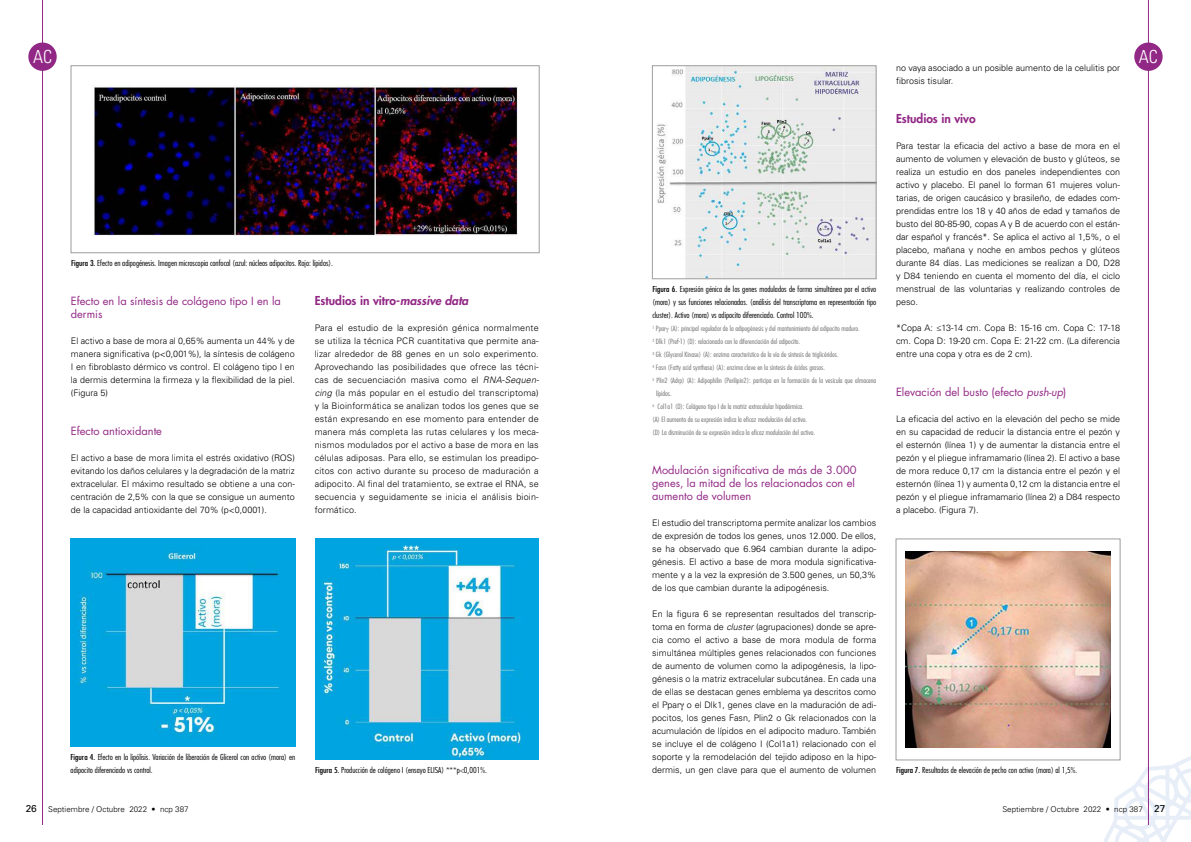
<style>
.page{position:relative;width:1191px;height:842px;background:#fff}
.page>*{position:absolute;margin:0;border:0;box-sizing:border-box;transform-origin:0 0}
.t1{font:300 condensed 18px "Univers LT Std";color:#fff}
.t2{font:800 12px "Futura Std";color:#922885}
.t3{font:11px/13px "Futura Std";color:#922885}
.t4{font:300 9px/13px "Univers LT Std";color:#000;text-align:justify}
.t5{font:300 condensed 8px/13px "Futura Std";color:#000;scale:1.1 1}
.t6{font:300 8px "Univers LT Std";color:#000}
.t7{font:300 condensed 7px "Futura Std";color:#706f6f;scale:1.1 1}
.s1{font-style:italic}
.s2{font-weight:400}
.s3{font-weight:400;font-size:10px}
</style>
<div class="page">
<svg style="left:1102px;top:754px;width:89px;height:88px"></svg>
<hr style="left:1148px;top:0;width:1px;height:825px;background:#922885">
<hr style="left:42px;top:0;width:1px;height:825px;background:#922885">
<div style="left:28px;top:43px;width:29px;height:28px;background:#922885;border-radius:50%"></div>
<div style="left:1134px;top:43px;width:28px;height:28px;background:#922885;border-radius:50%"></div>
<img style="left:71px;top:539px;width:224px;height:208px">
<img style="left:315px;top:539px;width:224px;height:221px">
<img style="left:906px;top:552px;width:204px;height:195px">
<div style="left:896px;top:539px;width:224px;height:221px;border:1px solid #9d9d9c"></div>
<img style="left:93px;top:86px;width:424px;height:149px">
<div style="left:71px;top:66px;width:468px;height:187px;border:1px solid #9d9d9c"></div>
<img style="left:657px;top:68px;width:217px;height:209px">
<div style="left:652px;top:66px;width:224px;height:213px;border:1px solid #9d9d9c"></div>
<h1 class="t1" style="left:33px;top:46px;width:21px">AC</h1>
<h1 class="t1" style="left:1139px;top:46px;width:21px">AC</h1>
<p class="t4" style="left:896px;top:61px;width:225px">no vaya asociado a un posible aumento de la celulitis por fibrosis tisular.</p>
<h2 class="t2" style="left:896px;top:111px;width:81px">Estudios in vivo</h2>
<p class="t4" style="left:896px;top:139px;width:225px">Para testar la eficacia del activo a base de mora en el aumento de volumen y elevación de busto y glúteos, se realiza un estudio en dos paneles independientes con activo y placebo. El panel lo forman 61 mujeres volun&shy;tarias, de origen caucásico y brasileño, de edades com&shy;prendidas entre los 18 y 40 años de edad y tamaños de busto del 80-85-90, copas A y B de acuerdo con el están&shy;dar español y francés*. Se aplica el activo al 1,5%, o el placebo, mañana y noche en ambos pechos y glúteos durante 84 días. Las mediciones se realizan a D0, D28 y D84 teniendo en cuenta el momento del día, el ciclo menstrual de las voluntarias y realizando controles de peso.</p>
<p class="t4" style="left:896px;top:321px;width:225px">*Copa A: ≤13-14 cm. Copa B: 15-16 cm. Copa C: 17-18 cm. Copa D: 19-20 cm. Copa E: 21-22 cm. (La diferencia entre una copa y otra es de 2 cm).</p>
<p class="t3" style="left:896px;top:385px;width:172px">Elevación del busto (efecto <span class="s1">push-up</span>)</p>
<p class="t4" style="left:896px;top:412px;width:225px">La eficacia del activo en la elevación del pecho se mide en su capacidad de reducir la distancia entre el pezón y el esternón (línea 1) y de aumentar la distancia entre el pezón y el pliegue inframamario (línea 2). El activo a base de mora reduce 0,17 cm la distancia entre el pezón y el esternón (línea 1) y aumenta 0,12 cm la distancia entre el pezón y el pliegue inframamario (línea 2) a D84 respecto a placebo. (Figura 7).</p>
<p class="t5" style="left:71px;top:256px;width:240px"><span class="s2">Figura 3.</span> Efecto en adipogénesis. Imagen microscopia confocal (azul: núcleos adipocitos. Rojo: lípidos).</p>
<p class="t5" style="left:652px;top:282px;width:205px;text-align:justify"><span class="s2">Figura 6.</span> Expresión génica de los genes modulados de forma simultánea por el activo (mora) y sus funciones relacionadas. (análisis del transcriptoma en representación tipo cluster). Activo (mora) vs adipocito diferenciado. Control 100%.</p>
<p class="t7" style="left:652px;top:324px;width:190px"><sup>1</sup> Ppar (A): principal regulador de la adipogénesis y del mantenimiento del adipocito maduro.</p>
<p class="t7" style="left:652px;top:337px;width:136px"><sup>2</sup> Dlk1 (Pref-1) (D): relacionado con la diferenciación del adipocito.</p>
<p class="t7" style="left:652px;top:350px;width:171px"><sup>3</sup> Gk (Glycerol Kinase) (A): enzima característico de la vía de síntesis de triglicéridos.</p>
<p class="t7" style="left:652px;top:363px;width:158px"><sup>4</sup> Fasn (Fatty acid synthase) (A): enzima clave en la síntesis de ácidos grasos.</p>
<p class="t7" style="left:652px;top:376px;width:205px"><sup>5</sup> Plin2 (Adrp) (A): Adipophilin (Perilipin2): participa en la formación de la vesícula que almacena</p>
<p class="t7" style="left:656px;top:389px;width:16px">lípidos.</p>
<p class="t7" style="left:652px;top:402px;width:139px"><sup>6</sup> Col1a1 (D): Colágeno tipo I de la matriz extracelular hipodérmica.</p>
<p class="t7" style="left:652px;top:415px;width:142px">(A) El aumento de su expresión indica la eficaz modulación del activo.</p>
<p class="t7" style="left:652px;top:428px;width:149px">(D) La disminución de su expresión indica la eficaz modulación del activo.</p>
<h2 class="t2" style="left:315px;top:293px;width:155px">Estudios in vitro-<span class="s1">massive data</span></h2>
<p class="t4" style="left:315px;top:321px;width:226px">Para el estudio de la expresión génica normalmente se utiliza la técnica PCR cuantitativa que permite ana&shy;lizar alrededor de 88 genes en un solo experimento.<br>Aprovechando las posibilidades que ofrece las técni&shy;cas de secuenciación masiva como el <span class="s1">RNA-Sequen&shy;cing</span> (la más popular en el estudio del transcriptoma) y la Bioinformática se analizan todos los genes que se están expresando en ese momento para entender de manera más completa las rutas celulares y los meca&shy;nismos modulados por el activo a base de mora en las células adiposas. Para ello, se estimulan los preadipo&shy;citos con activo durante su proceso de maduración a adipocito. Al final del tratamiento, se extrae el RNA, se secuencia y seguidamente se inicia el análisis bioin&shy;formático.</p>
<p class="t3" style="left:71px;top:294px;width:212px">Efecto en la síntesis de colágeno tipo I en la dermis</p>
<p class="t4" style="left:71px;top:334px;width:225px">El activo a base de mora al 0,65% aumenta un 44% y de manera significativa (p&lt;0,001%), la síntesis de colágeno I en fibroblasto dérmico vs control. El colágeno tipo I en la dermis determina la firmeza y la flexibilidad de la piel. (Figura 5)</p>
<p class="t3" style="left:71px;top:424px;width:93px">Efecto antioxidante</p>
<p class="t4" style="left:71px;top:451px;width:225px">El activo a base de mora limita el estrés oxidativo (ROS) evitando los daños celulares y la degradación de la matriz extracelular. El máximo resultado se obtiene a una con&shy;centración de 2,5% con la que se consigue un aumento de la capacidad antioxidante del 70% (p&lt;0,0001).</p>
<p class="t3" style="left:652px;top:463px;width:206px">Modulación significativa de más de 3.000 genes, la mitad de los relacionados con el aumento de volumen</p>
<p class="t4" style="left:652px;top:516px;width:225px">El estudio del transcriptoma permite analizar los cambios de expresión de todos los genes, unos 12.000. De ellos, se ha observado que 6.964 cambian durante la adipo&shy;génesis. El activo a base de mora modula significativa&shy;mente y a la vez la expresión de 3.500 genes, un 50,3% de los que cambian durante la adipogénesis.</p>
<p class="t4" style="left:652px;top:607px;width:225px">En la figura 6 se representan resultados del transcrip&shy;toma en forma de <span class="s1">cluster</span> (agrupaciones) donde se apre&shy;cia como el activo a base de mora modula de forma simultánea múltiples genes relacionados con funciones de aumento de volumen como la adipogénesis, la lipo&shy;génesis o la matriz extracelular subcutánea. En cada una de ellas se destacan genes emblema ya descritos como el Ppar o el Dlk1, genes clave en la maduración de adi&shy;pocitos, los genes Fasn, Plin2 o Gk relacionados con la acumulación de lípidos en el adipocito maduro. También se incluye el de colágeno I (Col1a1) relacionado con el soporte y la remodelación del tejido adiposo en la hipo&shy;dermis, un gen clave para que el aumento de volumen</p>
<p class="t5" style="left:71px;top:750px;width:206px"><span class="s2">Figura 4.</span> Efecto en la lipólisis. Variación de liberación de Glicerol con activo (mora) en adipocito diferenciado vs control.</p>
<p class="t5" style="left:315px;top:763px;width:158px"><span class="s2">Figura 5.</span> Producción de colágeno I (ensayo ELISA) ***p&lt;0,001%.</p>
<p class="t5" style="left:896px;top:763px;width:166px"><span class="s2">Figura 7.</span> Resultados de elevación de pecho con activo (mora) al 1,5%.</p>
<p class="t6" style="left:26px;top:804px;width:164px"><span class="s3">26</span> Septiembre / Octubre 2022 • ncp 387</p>
<p class="t6" style="left:1002px;top:804px;width:164px">Septiembre / Octubre 2022 • ncp 387 <span class="s3">27</span></p>
</div>
